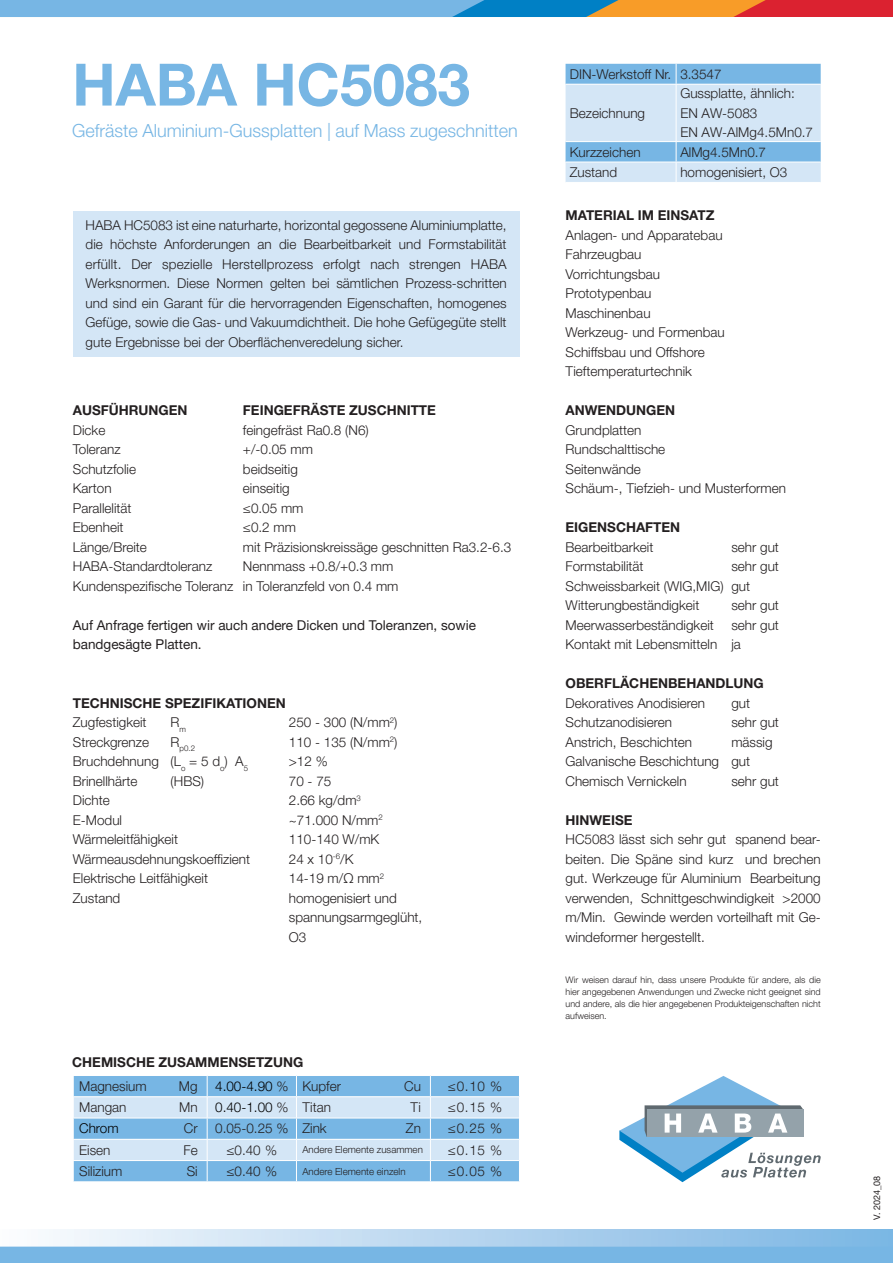
<style>
.page{position:relative;width:893px;height:1263px;background:#fff}
.page>*{position:absolute;margin:0;border:0;box-sizing:border-box;transform-origin:0 0}
.t1{font:700 58.5px "Helvetica Neue LT Pro";color:#77b6e4}
.t2{font:300 18px "Helvetica Neue LT Pro";color:#77b6e4}
.t3{font:300 13.5px/19.5px "Helvetica Neue LT Pro";color:#231f20;text-align:justify}
.t4{font:700 13.5px "Helvetica Neue LT Pro";color:#231f20}
.t5{font:13.5px "Helvetica Neue LT Pro";color:#231f20}
.t6{font:300 13.5px "Helvetica Neue LT Pro";color:#000}
.t7{font:300 9.75px "Helvetica Neue LT Pro";color:#231f20}
.t8{font:300 9px/12px "Helvetica Neue LT Pro";color:#231f20;text-align:justify}
.t9{font:9px "Helvetica Neue LT Pro";color:#231f20}
.t10{font:300 7.8px "Helvetica Neue LT Pro";color:#231f20}
.s1{color:#231f20}
</style>
<div class="page">
<div style="left:0;top:1229px;width:893px;height:34px;background:linear-gradient(to right,#fbfbfd,#7ab5e3)"></div>
<div style="left:0;top:1246px;width:893px;height:17px;background:#77b6e4"></div>
<div style="left:0;top:0;width:893px;height:17px;background:#db2230"></div>
<svg style="left:0;top:0;width:766px;height:17px;background:#7da4b6"></svg>
<svg style="left:566px;top:64px;width:255px;height:118px;background:#b6d6f0"></svg>
<svg style="left:619px;top:1076px;width:202px;height:106px"></svg>
<div style="left:73px;top:211px;width:446px;height:145px;background:#d4e6f6"></div>
<svg style="left:73px;top:1076px;width:447px;height:105px;background:#a1cbec"></svg>
<p class="t1" style="left:72px;top:49px;width:399px">HABA HC5083</p>
<p class="t2" style="left:72px;top:120px;width:447px">Gefräste Aluminium-Gussplatten | auf Mass zugeschnitten</p>
<p class="t3" style="left:86px;top:215px;width:423px">HABA HC5083 ist eine naturharte, horizontal gegossene Aluminiumplatte, die höchste Anforderungen an die Bearbeitbarkeit und Formstabilität erfüllt. Der spezielle Herstellprozess erfolgt nach strengen HABA Werksnormen. Diese Normen gelten bei sämtlichen Prozess-schritten und sind ein Garant für die hervorragenden Eigenschaften, homogenes Gefüge, sowie die Gas- und Vakuumdichtheit. Die hohe Gefügegüte stellt gute Ergebnisse bei der Oberflächenveredelung sicher.</p>
<p class="t4" style="left:73px;top:402px;width:116px">AUSFÜHRUNGEN</p>
<p class="t4" style="left:243px;top:402px;width:194px">FEINGEFRÄSTE ZUSCHNITTE</p>
<p class="t3" style="left:73px;top:420px;width:34px">Dicke</p>
<p class="t3" style="left:243px;top:420px;width:127px">feingefräst Ra0.8 (N6)</p>
<p class="t3" style="left:73px;top:440px;width:49px">Toleranz</p>
<p class="t3" style="left:243px;top:440px;width:72px">+/-0.05 mm</p>
<p class="t3" style="left:73px;top:459px;width:65px">Schutzfolie</p>
<p class="t3" style="left:243px;top:459px;width:56px">beidseitig</p>
<p class="t3" style="left:73px;top:479px;width:40px">Karton</p>
<p class="t3" style="left:243px;top:479px;width:48px">einseitig</p>
<p class="t3" style="left:73px;top:498px;width:60px">Parallelität</p>
<p class="t3" style="left:243px;top:498px;width:62px">≤0.05 mm</p>
<p class="t3" style="left:73px;top:518px;width:52px">Ebenheit</p>
<p class="t3" style="left:243px;top:518px;width:55px">≤0.2 mm</p>
<p class="t3" style="left:73px;top:537px;width:76px">Länge/Breite</p>
<p class="t3" style="left:243px;top:537px;width:270px">mit Präzisionskreissäge geschnitten Ra3.2-6.3</p>
<p class="t3" style="left:73px;top:557px;width:141px">HABA-Standardtoleranz</p>
<p class="t3" style="left:243px;top:557px;width:152px">Nennmass +0.8/+0.3 mm</p>
<p class="t3" style="left:73px;top:576px;width:327px">Kundenspezifische Toleranz in Toleranzfeld von 0.4 mm</p>
<p class="t5" style="left:73px;top:617px;width:405px">Auf Anfrage fertigen wir auch andere Dicken und Toleranzen, sowie</p>
<p class="t5" style="left:73px;top:636px;width:130px">bandgesägte Platten.</p>
<p class="t4" style="left:73px;top:695px;width:214px">TECHNISCHE SPEZIFIKATIONEN</p>
<p class="t3" style="left:73px;top:713px;width:75px">Zugfestigkeit</p>
<p class="t3" style="left:171px;top:713px;width:17px">R<sub>m</sub></p>
<p class="t3" style="left:289px;top:713px;width:110px">250 - 300 (N/mm<sup>2</sup>)</p>
<p class="t3" style="left:73px;top:732px;width:78px">Streckgrenze</p>
<p class="t10" style="left:171px;top:744px;width:26px"><sup>R</sup>p0.2</p>
<p class="t3" style="left:289px;top:732px;width:110px">110 - 135 (N/mm<sup>2</sup>)</p>
<p class="t3" style="left:73px;top:752px;width:177px">Bruchdehnung (L<sub>o</sub> = 5 d<sub>o</sub>) A<sub>5</sub></p>
<p class="t3" style="left:289px;top:752px;width:40px">&gt;12 %</p>
<p class="t3" style="left:73px;top:771px;width:66px">Brinellhärte</p>
<p class="t3" style="left:171px;top:771px;width:35px">(HBS)</p>
<p class="t3" style="left:289px;top:771px;width:44px">70 - 75</p>
<p class="t3" style="left:73px;top:791px;width:39px">Dichte</p>
<p class="t3" style="left:289px;top:791px;width:74px">2.66 kg/dm<sup>3</sup></p>
<p class="t3" style="left:73px;top:810px;width:51px">E-Modul</p>
<p class="t3" style="left:289px;top:810px;width:96px">~71.000 N/mm<sup>2</sup></p>
<p class="t3" style="left:73px;top:830px;width:107px">Wärmeleitfähigkeit</p>
<p class="t3" style="left:289px;top:830px;width:92px">110-140 W/mK</p>
<p class="t3" style="left:73px;top:849px;width:179px">Wärmeausdehnungskoeffizient</p>
<p class="t3" style="left:289px;top:849px;width:66px">24 x 10<sup>-6</sup>/K</p>
<p class="t3" style="left:73px;top:869px;width:137px">Elektrische Leitfähigkeit</p>
<p class="t3" style="left:289px;top:869px;width:97px">14-19 m/Ω mm<sup>2</sup></p>
<p class="t3" style="left:73px;top:888px;width:49px">Zustand</p>
<p class="t3" style="left:289px;top:888px;width:110px">homogenisiert und</p>
<p class="t3" style="left:289px;top:908px;width:135px">spannungsarmgeglüht,</p>
<p class="t3" style="left:289px;top:927px;width:19px">O3</p>
<p class="t4" style="left:72px;top:1054px;width:233px">CHEMISCHE ZUSAMMENSETZUNG</p>
<p class="t3" style="left:79px;top:1076px;width:69px">Magnesium</p>
<p class="t3" style="left:179px;top:1076px;width:20px">Mg</p>
<p class="t6" style="left:215px;top:1078px;width:75px">4.00-4.90 <span class="s1">%</span></p>
<p class="t3" style="left:302px;top:1076px;width:40px">Kupfer</p>
<p class="t3" style="left:404px;top:1076px;width:18px">Cu</p>
<p class="t3" style="left:448px;top:1076px;width:56px">≤0.10 %</p>
<p class="t3" style="left:79px;top:1097px;width:49px">Mangan</p>
<p class="t3" style="left:179px;top:1097px;width:20px">Mn</p>
<p class="t6" style="left:215px;top:1099px;width:75px">0.40-1.00 <span class="s1">%</span></p>
<p class="t3" style="left:302px;top:1097px;width:30px">Titan</p>
<p class="t3" style="left:411px;top:1097px;width:12px">Ti</p>
<p class="t3" style="left:448px;top:1097px;width:56px">≤0.15 %</p>
<p class="t6" style="left:79px;top:1120px;width:41px">Chrom</p>
<p class="t3" style="left:184px;top:1119px;width:15px">Cr</p>
<p class="t3" style="left:215px;top:1119px;width:75px">0.05-0.25 %</p>
<p class="t3" style="left:302px;top:1119px;width:26px">Zink</p>
<p class="t3" style="left:406px;top:1119px;width:16px">Zn</p>
<p class="t3" style="left:448px;top:1119px;width:56px">≤0.25 %</p>
<p class="t3" style="left:79px;top:1140px;width:33px">Eisen</p>
<p class="t3" style="left:183px;top:1140px;width:16px">Fe</p>
<p class="t3" style="left:226px;top:1140px;width:52px">≤0.40 %</p>
<p class="t7" style="left:302px;top:1144px;width:122px">Andere Elemente zusammen</p>
<p class="t3" style="left:448px;top:1140px;width:56px">≤0.15 %</p>
<p class="t3" style="left:79px;top:1161px;width:45px">Silizium</p>
<p class="t3" style="left:187px;top:1161px;width:13px">Si</p>
<p class="t3" style="left:226px;top:1161px;width:52px">≤0.40 %</p>
<p class="t7" style="left:302px;top:1165px;width:105px">Andere Elemente einzeln</p>
<p class="t3" style="left:448px;top:1161px;width:56px">≤0.05 %</p>
<p class="t3" style="left:570px;top:64px;width:103px">DIN-Werkstoff Nr.</p>
<p class="t3" style="left:680px;top:64px;width:43px">3.3547</p>
<p class="t3" style="left:570px;top:103px;width:77px">Bezeichnung</p>
<p class="t3" style="left:680px;top:83px;width:116px">Gussplatte, ähnlich:</p>
<p class="t3" style="left:680px;top:103px;width:78px">EN AW-5083</p>
<p class="t3" style="left:680px;top:122px;width:134px">EN AW-AlMg4.5Mn0.7</p>
<p class="t3" style="left:570px;top:142px;width:72px">Kurzzeichen</p>
<p class="t3" style="left:680px;top:142px;width:87px">AlMg4.5Mn0.7</p>
<p class="t3" style="left:570px;top:162px;width:49px">Zustand</p>
<p class="t3" style="left:680px;top:162px;width:109px">homogenisiert, O3</p>
<p class="t4" style="left:566px;top:207px;width:150px">MATERIAL IM EINSATZ</p>
<p class="t3" style="left:566px;top:225px;width:159px">Anlagen- und Apparatebau</p>
<p class="t3" style="left:566px;top:245px;width:77px">Fahrzeugbau</p>
<p class="t3" style="left:566px;top:264px;width:96px">Vorrichtungsbau</p>
<p class="t3" style="left:566px;top:284px;width:87px">Prototypenbau</p>
<p class="t3" style="left:566px;top:303px;width:87px">Maschinenbau</p>
<p class="t3" style="left:566px;top:323px;width:161px">Werkzeug- und Formenbau</p>
<p class="t3" style="left:566px;top:342px;width:141px">Schiffsbau und Offshore</p>
<p class="t3" style="left:566px;top:362px;width:128px">Tieftemperaturtechnik</p>
<p class="t4" style="left:566px;top:402px;width:111px">ANWENDUNGEN</p>
<p class="t3" style="left:566px;top:420px;width:78px">Grundplatten</p>
<p class="t3" style="left:566px;top:440px;width:101px">Rundschalttische</p>
<p class="t3" style="left:566px;top:459px;width:77px">Seitenwände</p>
<p class="t3" style="left:566px;top:479px;width:222px">Schäum-, Tiefzieh- und Musterformen</p>
<p class="t4" style="left:566px;top:519px;width:116px">EIGENSCHAFTEN</p>
<p class="t3" style="left:566px;top:537px;width:89px">Bearbeitbarkeit</p>
<p class="t3" style="left:731px;top:537px;width:49px">sehr gut</p>
<p class="t3" style="left:566px;top:557px;width:79px">Formstabilität</p>
<p class="t3" style="left:731px;top:557px;width:49px">sehr gut</p>
<p class="t3" style="left:566px;top:576px;width:186px">Schweissbarkeit (WIG,MIG) gut</p>
<p class="t3" style="left:566px;top:596px;width:135px">Witterungbeständigkeit</p>
<p class="t3" style="left:731px;top:596px;width:49px">sehr gut</p>
<p class="t3" style="left:566px;top:615px;width:150px">Meerwasserbeständigkeit</p>
<p class="t3" style="left:731px;top:615px;width:49px">sehr gut</p>
<p class="t3" style="left:566px;top:635px;width:177px">Kontakt mit Lebensmitteln ja</p>
<p class="t4" style="left:566px;top:675px;width:200px">OBERFLÄCHENBEHANDLUNG</p>
<p class="t3" style="left:566px;top:693px;width:141px">Dekoratives Anodisieren</p>
<p class="t3" style="left:731px;top:693px;width:20px">gut</p>
<p class="t3" style="left:566px;top:713px;width:108px">Schutzanodisieren</p>
<p class="t3" style="left:731px;top:713px;width:49px">sehr gut</p>
<p class="t3" style="left:566px;top:732px;width:128px">Anstrich, Beschichten</p>
<p class="t3" style="left:731px;top:732px;width:43px">mässig</p>
<p class="t3" style="left:566px;top:752px;width:186px">Galvanische Beschichtung gut</p>
<p class="t3" style="left:566px;top:771px;width:123px">Chemisch Vernickeln</p>
<p class="t3" style="left:731px;top:771px;width:49px">sehr gut</p>
<p class="t4" style="left:566px;top:812px;width:68px">HINWEISE</p>
<p class="t3" style="left:566px;top:830px;width:257px">HC5083 lässt sich sehr gut spanend bear&shy;beiten. Die Späne sind kurz und brechen gut. Werkzeuge für Aluminium Bearbeitung verwenden, Schnittgeschwindigkeit &gt;2000 m/Min. Gewinde werden vorteilhaft mit Ge&shy;windeformer hergestellt.</p>
<p class="t8" style="left:566px;top:973px;width:257px">Wir weisen darauf hin, dass unsere Produkte für andere, als die hier angegebenen Anwendungen und Zwecke nicht geeignet sind und andere, als die hier angegebenen Produkteigenschaften nicht aufweisen.</p>
<p class="t9" style="left:871px;top:1220px;width:45px;rotate:-90deg">V. 2024_08</p>
</div>
